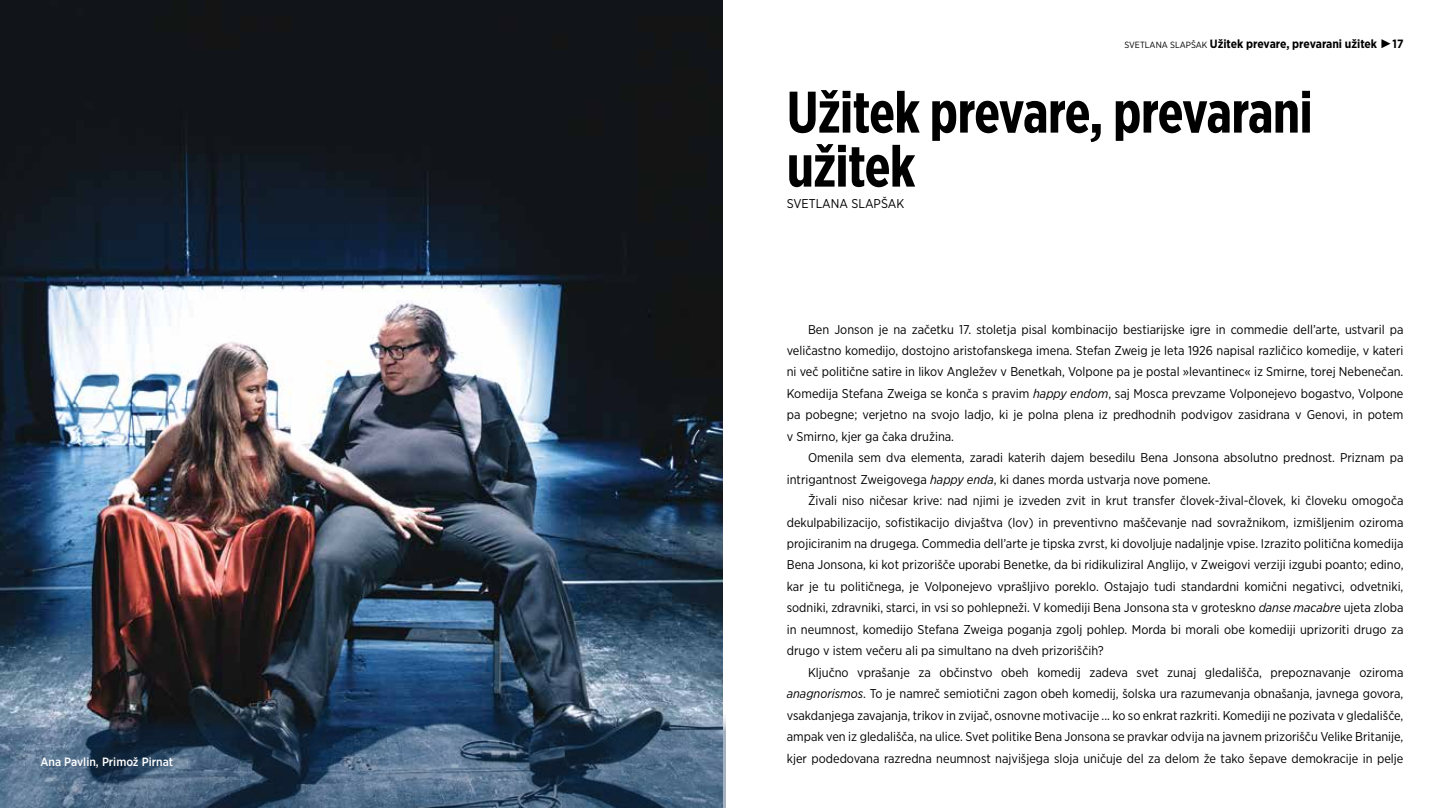
<style>
.page{position:relative;width:1446px;height:808px;background:#fff}
.page>*{position:absolute;margin:0;border:0;box-sizing:border-box;transform-origin:0 0}
.t1{font:700 58.5px/54px "Gotham X Narrow";letter-spacing:-.01em;color:#000}
.t2{font:12.75px/21.5px "Gotham Narrow";color:#000;text-align:justify}
.t3{font:700 12px "Gotham Narrow";color:#000}
.t4{font:500 12px "Gotham Narrow";color:#fff}
.s1{font-weight:400;font-size:9px}
.s2{font-family:"Arial";font-size:12.75px}
.s3{font-style:italic}
</style>
<div class="page">
<img style="left:0;top:0;width:723px;height:710px">
<svg style="left:0;top:710px;width:726px;height:98px;background:#3f576f"></svg>
<p class="t3" style="left:1124px;top:36px;width:280px"><span class="s1">Svetlana Slapšak</span> Užitek prevare, prevarani užitek <span class="s2">►</span>17</p>
<h1 class="t1" style="left:787px;top:85px;width:527px">Užitek prevare, prevarani užitek</h1>
<p class="t2" style="left:787px;top:193px;width:119px">Svetlana Slapšak</p>
<p class="t2" style="left:787px;top:318px;width:618px;text-indent:21px">Ben Jonson je na začetku 17. stoletja pisal kombinacijo bestiarijske igre in commedie dell’arte, ustvaril pa veličastno komedijo, dostojno aristofanskega imena. Stefan Zweig je leta 1926 napisal različico komedije, v kateri ni več politične satire in likov Angležev v Benetkah, Volpone pa je postal »levantinec« iz Smirne, torej Nebenečan.<br>Komedija Stefana Zweiga se konča s pravim <span class="s3">happy endom</span>, saj Mosca prevzame Volponejevo bogastvo, Volpone pa pobegne; verjetno na svojo ladjo, ki je polna plena iz predhodnih podvigov zasidrana v Genovi, in potem v Smirno, kjer ga čaka družina.</p>
<p class="t2" style="left:787px;top:447px;width:618px;text-indent:21px">Omenila sem dva elementa, zaradi katerih dajem besedilu Bena Jonsona absolutno prednost. Priznam pa intrigantnost Zweigovega <span class="s3">happy enda</span>, ki danes morda ustvarja nove pomene.</p>
<p class="t2" style="left:787px;top:490px;width:618px;text-indent:21px">Živali niso ničesar krive: nad njimi je izveden zvit in krut transfer človek-žival-človek, ki človeku omogoča dekulpabilizacijo, sofistikacijo divjaštva (lov) in preventivno maščevanje nad sovražnikom, izmišljenim oziroma projiciranim na drugega. Commedia dell’arte je tipska zvrst, ki dovoljuje nadaljnje vpise. Izrazito politična komedija Bena Jonsona, ki kot prizorišče uporabi Benetke, da bi ridikuliziral Anglijo, v Zweigovi verziji izgubi poanto; edino, kar je tu političnega, je Volponejevo vprašljivo poreklo. Ostajajo tudi standardni komični negativci, odvetniki, sodniki, zdravniki, starci, in vsi so pohlepneži. V komediji Bena Jonsona sta v groteskno <span class="s3">danse macabre</span> ujeta zloba in neumnost, komedijo Stefana Zweiga poganja zgolj pohlep. Morda bi morali obe komediji uprizoriti drugo za drugo v istem večeru ali pa simultano na dveh prizoriščih?</p>
<p class="t2" style="left:787px;top:661px;width:618px;text-indent:21px">Ključno vprašanje za občinstvo obeh komedij zadeva svet zunaj gledališča, prepoznavanje oziroma <span class="s3">anagnorismos</span>. To je namreč semiotični zagon obeh komedij, šolska ura razumevanja obnašanja, javnega govora, vsakdanjega zavajanja, trikov in zvijač, osnovne motivacije ... ko so enkrat razkriti. Komediji ne pozivata v gledališče, ampak ven iz gledališča, na ulice. Svet politike Bena Jonsona se pravkar odvija na javnem prizorišču Velike Britanije,</p>
<p class="t4" style="left:40px;top:754px;width:134px">Ana Pavlin, Primož Pirnat</p>
<p class="t2" style="left:787px;top:747px;width:618px">kjer podedovana razredna neumnost najvišjega sloja uničuje del za delom že tako šepave demokracije in pelje</p>
</div>
